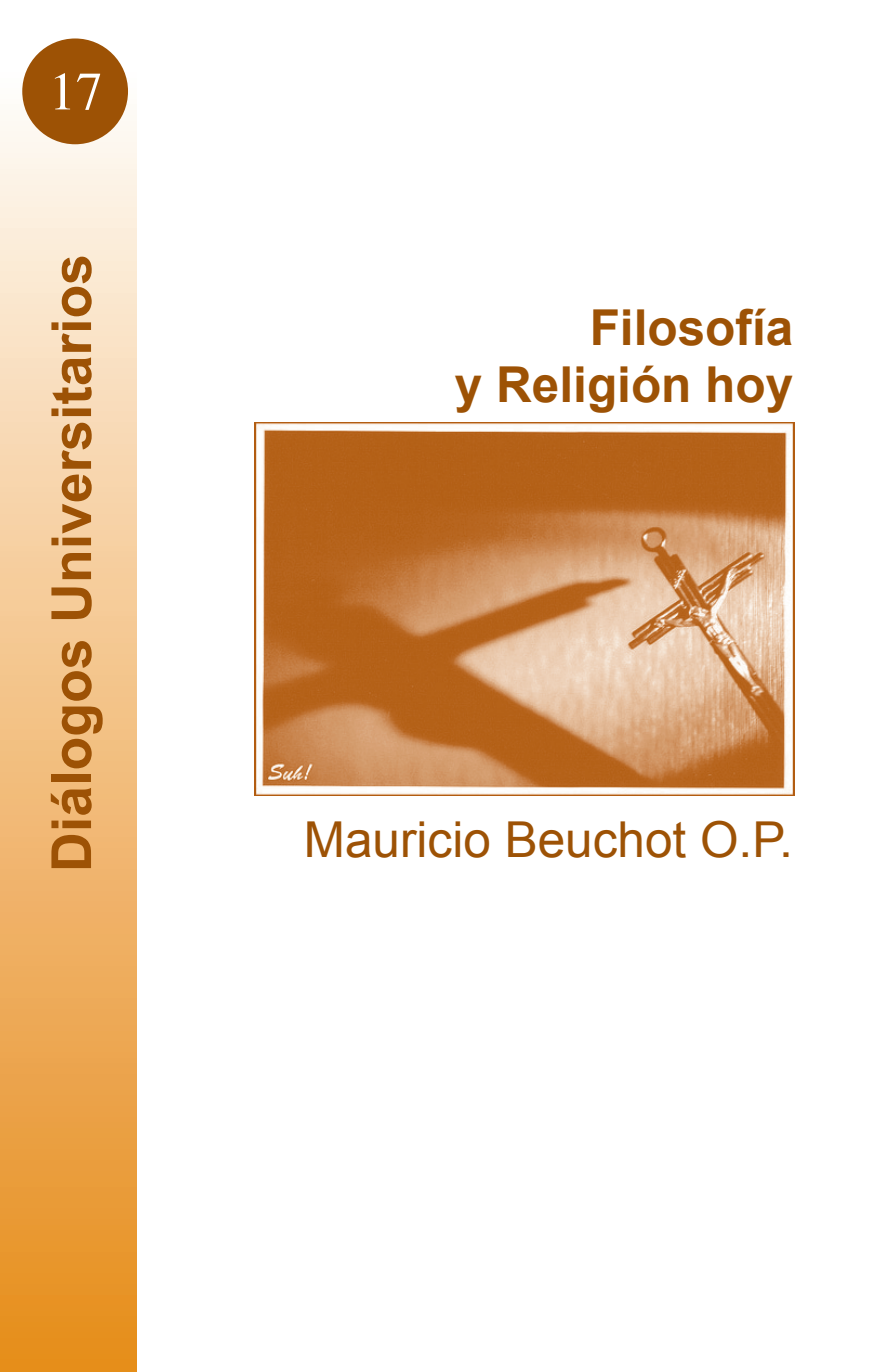
<style>
.page{position:relative;width:893px;height:1372px;background:#fff}
.page>*{position:absolute;margin:0;border:0;box-sizing:border-box;transform-origin:0 0}
.t1{font:700 55.35px "Arial";color:#9d5205}
.t2{font:54px "Times";color:#fff}
.t3{font:700 49.5px "Arial";color:#9d5205}
.t4{font:49.5px "Arial";color:#9d5205}
</style>
<div class="page">
<div style="left:0;top:0;width:136px;height:1371px;background:linear-gradient(to bottom,#fff,#e78c19)"></div>
<img style="left:255px;top:422px;width:540px;height:373px">
<div style="left:23px;top:40px;width:104px;height:103px;background:#9d5205;border-radius:50%"></div>
<div style="left:22px;top:38px;width:106px;height:106px;border:2px solid #9d5205;border-radius:50%"></div>
<p class="t2" style="left:49px;top:41px;width:55px">17</p>
<p class="t1" style="left:35px;top:872px;width:619px;rotate:-90deg">Diálogos Universitarios</p>
<p class="t3" style="left:590px;top:295px;width:205px">Filosofía</p>
<p class="t3" style="left:455px;top:351px;width:340px">y Religión hoy</p>
<p class="t4" style="left:304px;top:807px;width:490px">Mauricio Beuchot O.P.</p>
</div>
